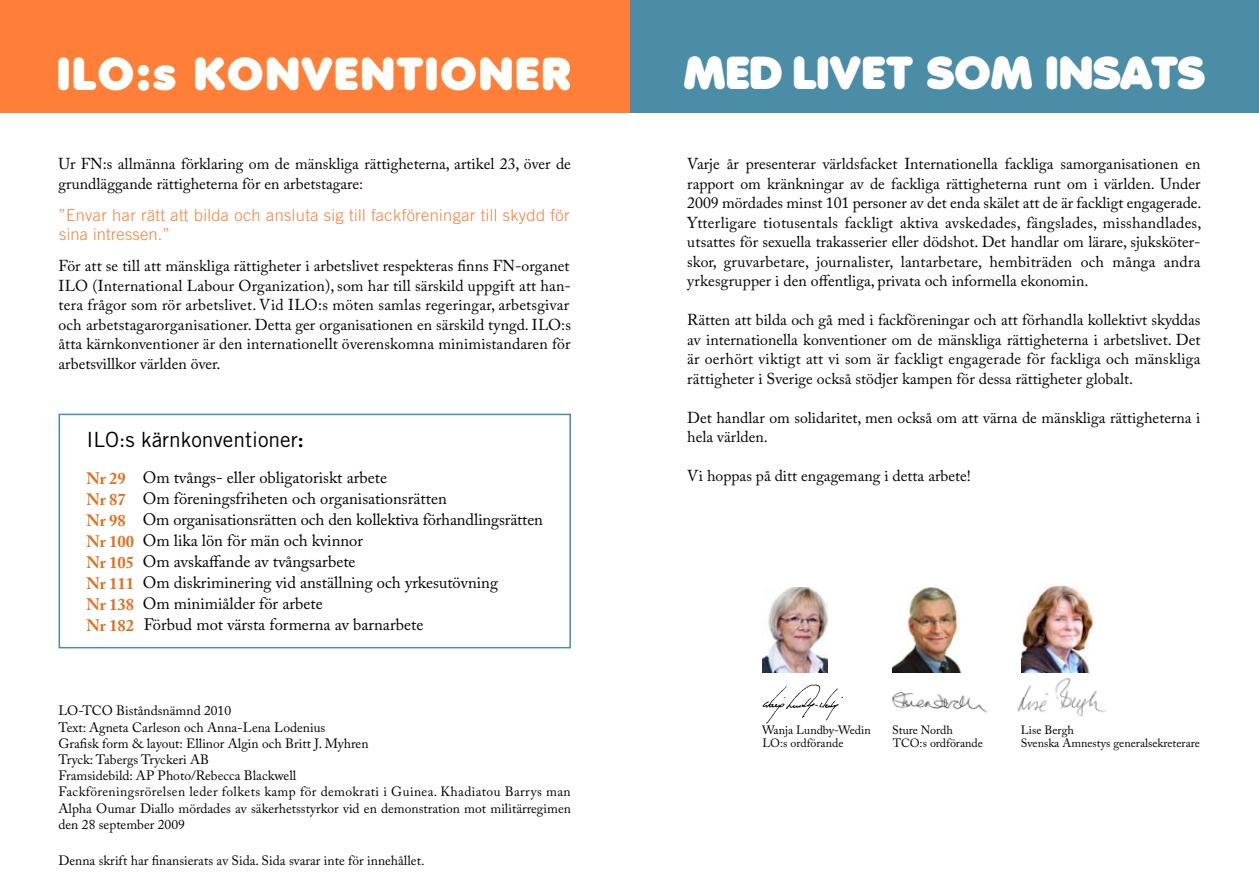
<style>
.page{position:relative;width:1259px;height:893px;background:#fff}
.page>*{position:absolute;margin:0;border:0;box-sizing:border-box;transform-origin:0 0}
.t1{font:45px "Debussy";letter-spacing:-.005em;color:#fff}
.t2{font:45px "Debussy";letter-spacing:.05em;color:#fffffb}
.t3{font:21px "Trade Gothic Pro";color:#000}
.t4{font:16.5px/21px "Adobe Caslon Pro";color:#000}
.t5{font:300 16.5px/18.9px "Trade Gothic Pro";letter-spacing:.02em;color:#ff7f38}
.t6{font:700 16.5px/21px "Adobe Caslon Pro";color:#e36f1e}
.t7{font:15.75px/19.5px "Adobe Caslon Pro";color:#000;text-align:justify}
.t8{font:13.5px/16.2px "Adobe Caslon Pro";color:#000}
.t9{font:12px/13.4px "Adobe Caslon Pro";color:#000}
.s1{color:#4b0000}
.s2{font-family:"Adobe Caslon Pro";font-weight:700}
</style>
<div class="page">
<div style="left:629px;top:0;width:630px;height:112px;background:#4b8da7"></div>
<img style="left:891px;top:693px;width:97px;height:20px">
<img style="left:893px;top:587px;width:68px;height:85px">
<img style="left:762px;top:684px;width:81px;height:40px">
<img style="left:762px;top:587px;width:65px;height:85px">
<img style="left:1017px;top:677px;width:89px;height:40px">
<img style="left:1021px;top:583px;width:75px;height:89px">
<div style="left:0;top:0;width:629px;height:112px;background:#ff7f38"></div>
<div style="left:58px;top:414px;width:513px;height:234px;border:2px solid #4b8da7"></div>
<h1 class="t2" style="left:57px;top:48px;width:515px">ILO:s KONVENTIONER</h1>
<p class="t7" style="left:58px;top:154px;width:514px">Ur FN:s allmänna förklaring om de mänskliga rättigheterna, artikel 23, över de grundläggande rättigheterna för en arbetstagare<span class="s1">:</span></p>
<p class="t5" style="left:58px;top:205px;width:512px">”Envar har rätt att bilda och ansluta sig till fackföreningar till skydd för sina intressen.”</p>
<p class="t7" style="left:58px;top:256px;width:514px">För att se till att mänskliga rättigheter i arbetslivet respekteras finns FN-organet ILO (International Labour Organization), som har till särskild uppgift att han&shy;tera frågor som rör arbetslivet. Vid ILO:s möten samlas regeringar, arbetsgivar och arbetstagarorganisationer. Detta ger organisationen en särskild tyngd. ILO:s åtta kärnkonventioner är den internationellt överenskomna minimistandaren för arbetsvillkor världen över.</p>
<h2 class="t3" style="left:86px;top:427px;width:219px">ILO:s kärnkonventioner<span class="s2">:</span></h2>
<p class="t6" style="left:86px;top:467px;width:49px">Nr 29<br>Nr 87<br>Nr 98<br>Nr 100<br>Nr 105<br>Nr 111<br>Nr 138<br>Nr 182</p>
<p class="t4" style="left:143px;top:467px;width:402px">Om tvångs- eller obligatoriskt arbete<br>Om föreningsfriheten och organisationsrätten<br>Om organisationsrätten och den kollektiva förhandlingsrätten Om lika lön för män och kvinnor<br>Om avskaffande av tvångsarbete<br>Om diskriminering vid anställning och yrkesutövning<br>Om minimiålder för arbete<br>Förbud mot värsta formerna av barnarbete</p>
<p class="t8" style="left:58px;top:703px;width:514px">LO-TCO Biståndsnämnd 2010<br>Text: Agneta Carleson och Anna-Lena Lodenius<br>Grafisk form &amp; layout: Ellinor Algin och Britt J. Myhren<br>Tryck: Tabergs Tryckeri AB<br>Framsidebild: AP Photo/Rebecca Blackwell<br>Fackföreningsrörelsen leder folkets kamp för demokrati i Guinea. Khadiatou Barrys man Alpha Oumar Diallo mördades av säkerhetsstyrkor vid en demonstration mot militärregimen den 28 september 2009</p>
<p class="t8" style="left:58px;top:852px;width:367px">Denna skrift har finansierats av Sida. Sida svarar inte för innehållet.</p>
<h1 class="t1" style="left:684px;top:48px;width:523px">MED LIVET SOM INSATS</h1>
<p class="t7" style="left:687px;top:154px;width:516px">Varje år presenterar världsfacket Internationella fackliga samorganisationen en rapport om kränkningar av de fackliga rättigheterna runt om i världen. Under 2009 mördades minst 101 personer av det enda skälet att de är fackligt engagerade.<br>Ytterligare tiotusentals fackligt aktiva avskedades, fängslades, misshandlades, utsattes för sexuella trakasserier eller dödshot. Det handlar om lärare, sjuksköter&shy;skor, gruvarbetare, journalister, lantarbetare, hembiträden och många andra yrkesgrupper i den offentliga, privata och informella ekonomin.</p>
<p class="t7" style="left:687px;top:310px;width:515px">Rätten att bilda och gå med i fackföreningar och att förhandla kollektivt skyddas av internationella konventioner om de mänskliga rättigheterna i arbetslivet. Det är oerhört viktigt att vi som är fackligt engagerade för fackliga och mänskliga rättigheter i Sverige också stödjer kampen för dessa rättigheter globalt.</p>
<p class="t7" style="left:687px;top:408px;width:515px">Det handlar om solidaritet, men också om att värna de mänskliga rättigheterna i hela världen.</p>
<p class="t7" style="left:687px;top:466px;width:285px">Vi hoppas på ditt engagemang i detta arbete!</p>
<p class="t9" style="left:762px;top:723px;width:110px">Wanja Lundby-Wedin<br>LO:s ordförande</p>
<p class="t9" style="left:892px;top:723px;width:92px">Sture Nordh<br>TCO:s ordförande</p>
<p class="t9" style="left:1020px;top:723px;width:181px;line-height:12.9px">Lise Bergh<br>Svenska Amnestys generalsekreterare</p>
</div>
